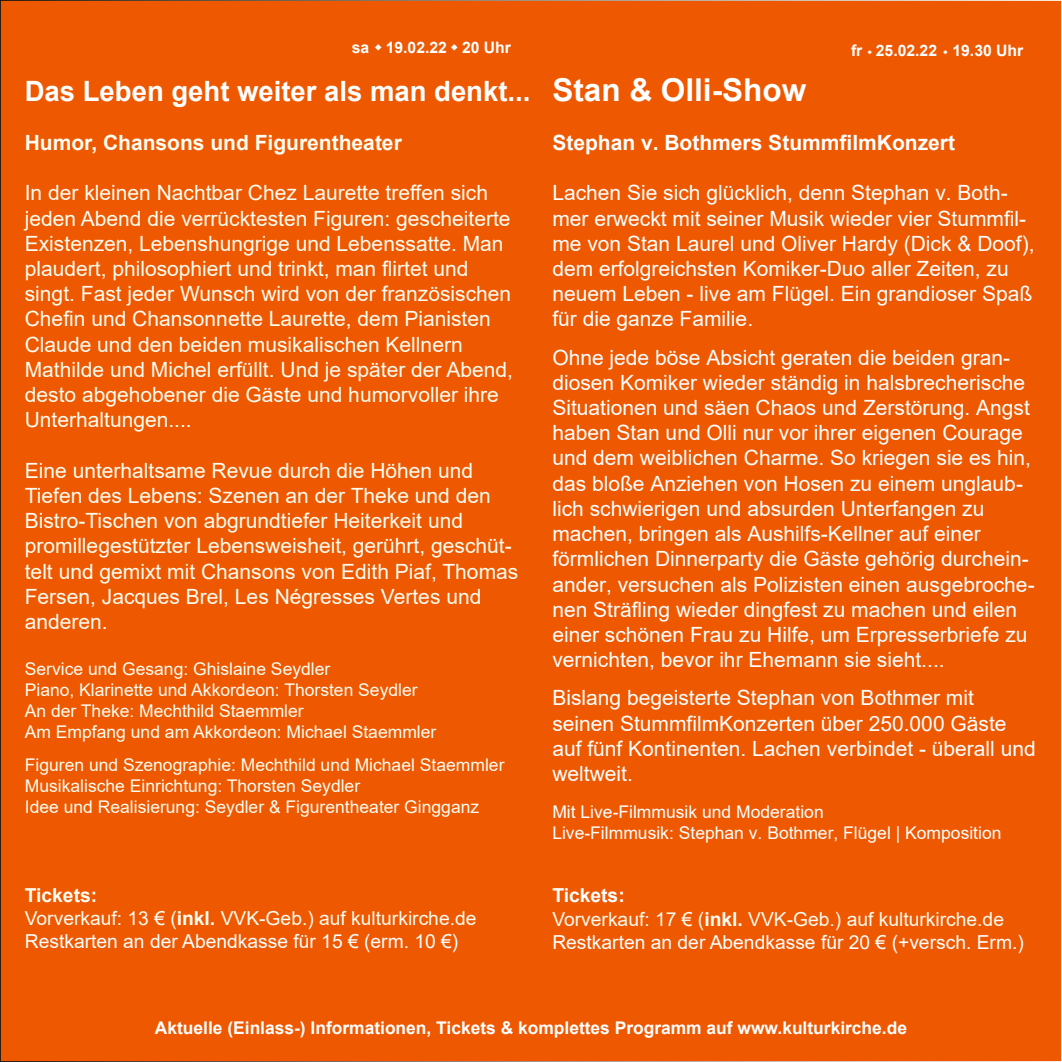
<style>
.page{position:relative;width:1062px;height:1062px;background:#ee5800}
.page>*{position:absolute;margin:0;border:0;box-sizing:border-box;transform-origin:0 0}
.t1{font:700 31.5px "Arial";color:#fff}
.t2{font:700 28px "Arial";color:#fff}
.t3{font:21px/25.2px "Arial";color:#fff}
.t4{font:21px/25.2px "Arial";color:#fffdf1}
.t5{font:700 21px "Arial";color:#fff}
.t6{font:700 21px "Arial";color:#fffdf1}
.t7{font:19.25px/23.1px "Arial";color:#fff}
.t8{font:19.25px/23.1px "Arial";color:#fffdf1}
.t9{font:17.5px/21px "Arial";color:#fffdf1}
.t10{font:700 17.5px "Arial";color:#fff}
.t11{font:17.5px/21px "Arial";color:#fff}
.t12{font:700 15.75px "Arial";color:#fff}
.s1{font-weight:700}
.s2{color:#fff}
.s3{color:#fffdf1}
.s4{font-weight:700;color:#fffdf1}
</style>
<div class="page">
<p class="t12" style="left:352px;top:36px;width:161px">sa 19.02.22 20 Uhr</p>
<h2 class="t2" style="left:25px;top:72px;width:507px">Das Leben geht weiter als man denkt...</h2>
<p class="t6" style="left:25px;top:128px;width:378px">Humor, Chansons und Figurentheater</p>
<p class="t4" style="left:25px;top:180px;width:489px">In der kleinen Nachtbar Chez Laurette treffen sich jeden Abend die verrücktesten Figuren: gescheiterte Existenzen, Lebenshungrige und Lebenssatte. Man plaudert, philosophiert und trinkt, man flirtet und singt. Fast jeder Wunsch wird von der französischen Chefin und Chansonnette Laurette, dem Pianisten Claude und den beiden musikalischen Kellnern Mathilde und Michel erfüllt. Und je später der Abend, desto abgehobener die Gäste und humorvoller ihre Unterhaltungen....</p>
<p class="t4" style="left:25px;top:457px;width:495px">Eine unterhaltsame Revue durch die Höhen und Tiefen des Lebens: Szenen an der Theke und den Bistro-Tischen von abgrundtiefer Heiterkeit und promillegestützter Lebensweisheit, gerührt, geschüt&shy;telt und gemixt mit Chansons von Edith Piaf, Thomas Fersen, Jacques Brel, Les Négresses Vertes und anderen.</p>
<p class="t9" style="left:25px;top:658px;width:413px">Service und Gesang: Ghislaine Seydler<br>Piano, Klarinette und Akkordeon: Thorsten Seydler An der Theke: Mechthild Staemmler<br>Am Empfang und am Akkordeon: Michael Staemmler</p>
<p class="t9" style="left:25px;top:754px;width:481px">Figuren und Szenographie: Mechthild und Michael Staemmler<br>Musikalische Einrichtung: Thorsten Seydler<br>Idee und Realisierung: Seydler &amp; Figurentheater Gingganz</p>
<p class="t8" style="left:25px;top:883px;width:453px"><span class="s1">Tickets:<br></span>Vorverkauf: 13 € (<span class="s1">inkl.</span> VVK-Geb.) auf kulturkirche.de<br><span class="s2">Restkarten an der Abendkasse für 15 € (erm. 10 €)</span></p>
<h1 class="t1" style="left:552px;top:68px;width:255px">Stan &amp; Olli-Show</h1>
<p class="t12" style="left:851px;top:39px;width:88px">fr 25.02.22</p>
<p class="t12" style="left:952px;top:39px;width:72px">19.30 Uhr</p>
<p class="t5" style="left:552px;top:128px;width:404px">Stephan v. Bothmers StummfilmKonzert</p>
<p class="t3" style="left:552px;top:180px;width:483px">Lachen Sie sich glücklich, denn Stephan v. Both&shy;mer erweckt mit seiner Musik wieder vier Stummfil&shy;me von Stan Laurel und Oliver Hardy (Dick &amp; Doof), dem erfolgreichsten Komiker-Duo aller Zeiten, zu neuem Leben - live am Flügel. Ein grandioser Spaß für die ganze Familie.</p>
<p class="t3" style="left:552px;top:344px;width:484px">Ohne jede böse Absicht geraten die beiden gran&shy;diosen Komiker wieder ständig in halsbrecherische Situationen und säen Chaos und Zerstörung. Angst haben Stan und Olli nur vor ihrer eigenen Courage und dem weiblichen Charme. So kriegen sie es hin, das bloße Anziehen von Hosen zu einem unglaub&shy;lich schwierigen und absurden Unterfangen zu machen, bringen als Aushilfs-Kellner auf einer förmlichen Dinnerparty die Gäste gehörig durchein&shy;ander, versuchen als Polizisten einen ausgebroche&shy;nen Sträfling wieder dingfest zu machen und eilen einer schönen Frau zu Hilfe, um Erpresserbriefe zu vernichten, bevor ihr Ehemann sie sieht....</p>
<p class="t3" style="left:552px;top:685px;width:485px">Bislang begeisterte Stephan von Bothmer mit seinen StummfilmKonzerten über 250.000 Gäste auf fünf Kontinenten. Lachen verbindet - überall und weltweit.</p>
<p class="t11" style="left:552px;top:801px;width:450px">Mit Live-Filmmusik und Moderation<br>Live-Filmmusik: Stephan v. Bothmer, Flügel | Komposition</p>
<p class="t7" style="left:552px;top:884px;width:473px"><span class="s1">Tickets:<br></span><span class="s3">Vorverkauf: 17 € (</span><span class="s4">inkl.</span> <span class="s3">VVK-Geb.) auf kulturkirche.de<br></span>Restkarten an der Abendkasse für 20 € (+versch. Erm.)</p>
<p class="t10" style="left:155px;top:1015px;width:753px">Aktuelle (Einlass-) Informationen, Tickets &amp; komplettes Programm auf www.kulturkirche.de</p>
</div>
